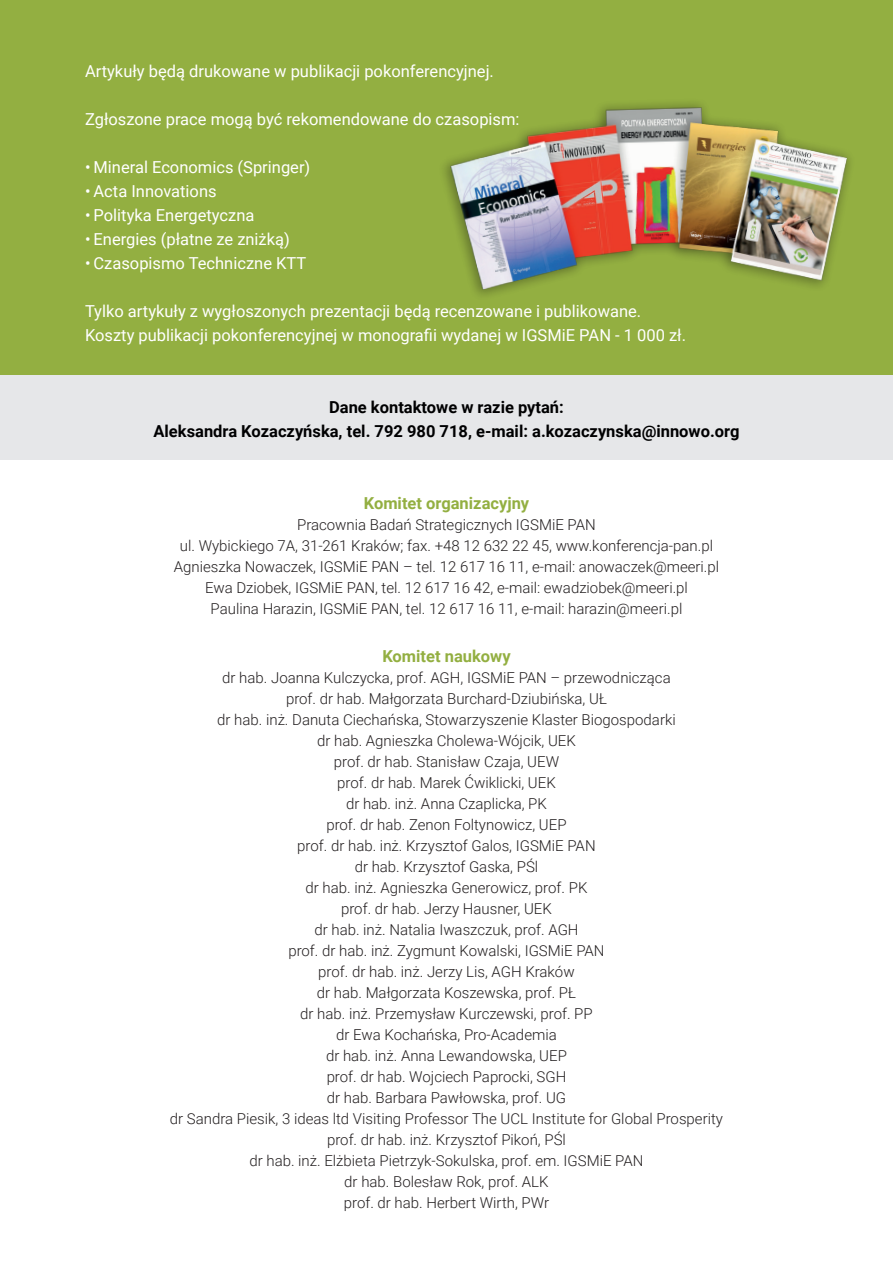
<style>
.page{position:relative;width:893px;height:1263px;background:#fff}
.page>*{position:absolute;margin:0;border:0;box-sizing:border-box;transform-origin:0 0}
.t1{font:16.5px/24px "Roboto";color:#fff}
.t2{font:700 16.5px "Roboto";color:#000001}
.t3{font:700 16.5px "Roboto";color:#93af41}
.t4{font:300 15px "Roboto";color:#231f20}
</style>
<div class="page">
<div style="left:0;top:374px;width:893px;height:85px;background:#e6e7e9"></div>
<div style="left:0;top:0;width:893px;height:374px;background:#93af41"></div>
<img style="left:444px;top:103px;width:406px;height:193px">
<p class="t1" style="left:85px;top:59px;width:410px">Artykuły będą drukowane w publikacji pokonferencyjnej.</p>
<p class="t1" style="left:85px;top:107px;width:436px">Zgłoszone prace mogą być rekomendowane do czasopism:</p>
<p class="t1" style="left:85px;top:155px;width:227px">• Mineral Economics (Springer)</p>
<p class="t1" style="left:85px;top:179px;width:133px">• Acta Innovations</p>
<p class="t1" style="left:85px;top:203px;width:171px">• Polityka Energetyczna</p>
<p class="t1" style="left:85px;top:227px;width:206px">• Energies (płatne ze zniżką)</p>
<p class="t1" style="left:85px;top:251px;width:223px">• Czasopismo Techniczne KTT</p>
<p class="t1" style="left:85px;top:299px;width:602px">Tylko artykuły z wygłoszonych prezentacji będą recenzowane i publikowane.<br>Koszty publikacji pokonferencyjnej w monografii wydanej w IGSMiE PAN - 1 000 zł.</p>
<p class="t2" style="left:329px;top:396px;width:236px">Dane kontaktowe w razie pytań:</p>
<p class="t2" style="left:153px;top:420px;width:587px">Aleksandra Kozaczyńska, tel. 792 980 718, e-mail: a.kozaczynska@innowo.org</p>
<p class="t3" style="left:364px;top:492px;width:167px">Komitet organizacyjny</p>
<p class="t4" style="left:297px;top:514px;width:300px">Pracownia Badań Strategicznych IGSMiE PAN</p>
<p class="t4" style="left:180px;top:535px;width:535px">ul. Wybickiego 7A, 31-261 Kraków; fax. +48 12 632 22 45, www.konferencja-pan.pl</p>
<p class="t4" style="left:174px;top:556px;width:547px">Agnieszka Nowaczek, IGSMiE PAN – tel. 12 617 16 11, e-mail: anowaczek@meeri.pl</p>
<p class="t4" style="left:205px;top:577px;width:484px">Ewa Dziobek, IGSMiE PAN, tel. 12 617 16 42, e-mail: ewadziobek@meeri.pl</p>
<p class="t4" style="left:211px;top:598px;width:473px">Paulina Harazin, IGSMiE PAN, tel. 12 617 16 11, e-mail: harazin@meeri.pl</p>
<p class="t3" style="left:382px;top:645px;width:130px">Komitet naukowy</p>
<p class="t4" style="left:222px;top:667px;width:450px">dr hab. Joanna Kulczycka, prof. AGH, IGSMiE PAN – przewodnicząca</p>
<p class="t4" style="left:286px;top:688px;width:322px">prof. dr hab. Małgorzata Burchard-Dziubińska, UŁ</p>
<p class="t4" style="left:217px;top:709px;width:460px">dr hab. inż. Danuta Ciechańska, Stowarzyszenie Klaster Biogospodarki</p>
<p class="t4" style="left:317px;top:730px;width:260px">dr hab. Agnieszka Cholewa-Wójcik, UEK</p>
<p class="t4" style="left:334px;top:751px;width:227px">prof. dr hab. Stanisław Czaja, UEW</p>
<p class="t4" style="left:337px;top:772px;width:220px">prof. dr hab. Marek Ćwiklicki, UEK</p>
<p class="t4" style="left:346px;top:793px;width:202px">dr hab. inż. Anna Czaplicka, PK</p>
<p class="t4" style="left:326px;top:814px;width:242px">prof. dr hab. Zenon Foltynowicz, UEP</p>
<p class="t4" style="left:297px;top:835px;width:300px">prof. dr hab. inż. Krzysztof Galos, IGSMiE PAN</p>
<p class="t4" style="left:355px;top:856px;width:185px">dr hab. Krzysztof Gaska, PŚl</p>
<p class="t4" style="left:305px;top:877px;width:283px">dr hab. inż. Agnieszka Generowicz, prof. PK</p>
<p class="t4" style="left:341px;top:898px;width:212px">prof. dr hab. Jerzy Hausner, UEK</p>
<p class="t4" style="left:314px;top:919px;width:266px">dr hab. inż. Natalia Iwaszczuk, prof. AGH</p>
<p class="t4" style="left:288px;top:940px;width:318px">prof. dr hab. inż. Zygmunt Kowalski, IGSMiE PAN</p>
<p class="t4" style="left:318px;top:961px;width:258px">prof. dr hab. inż. Jerzy Lis, AGH Kraków</p>
<p class="t4" style="left:317px;top:982px;width:261px">dr hab. Małgorzata Koszewska, prof. PŁ</p>
<p class="t4" style="left:300px;top:1003px;width:294px">dr hab. inż. Przemysław Kurczewski, prof. PP</p>
<p class="t4" style="left:336px;top:1024px;width:222px">dr Ewa Kochańska, Pro-Academia</p>
<p class="t4" style="left:326px;top:1045px;width:242px">dr hab. inż. Anna Lewandowska, UEP</p>
<p class="t4" style="left:327px;top:1066px;width:241px">prof. dr hab. Wojciech Paprocki, SGH</p>
<p class="t4" style="left:327px;top:1087px;width:241px">dr hab. Barbara Pawłowska, prof. UG</p>
<p class="t4" style="left:170px;top:1108px;width:554px">dr Sandra Piesik, 3 ideas ltd Visiting Professor The UCL Institute for Global Prosperity</p>
<p class="t4" style="left:327px;top:1129px;width:240px">prof. dr hab. inż. Krzysztof Pikoń, PŚl</p>
<p class="t4" style="left:249px;top:1150px;width:396px">dr hab. inż. Elżbieta Pietrzyk-Sokulska, prof. em. IGSMiE PAN</p>
<p class="t4" style="left:344px;top:1171px;width:206px">dr hab. Bolesław Rok, prof. ALK</p>
<p class="t4" style="left:344px;top:1192px;width:207px">prof. dr hab. Herbert Wirth, PWr</p>
</div>
